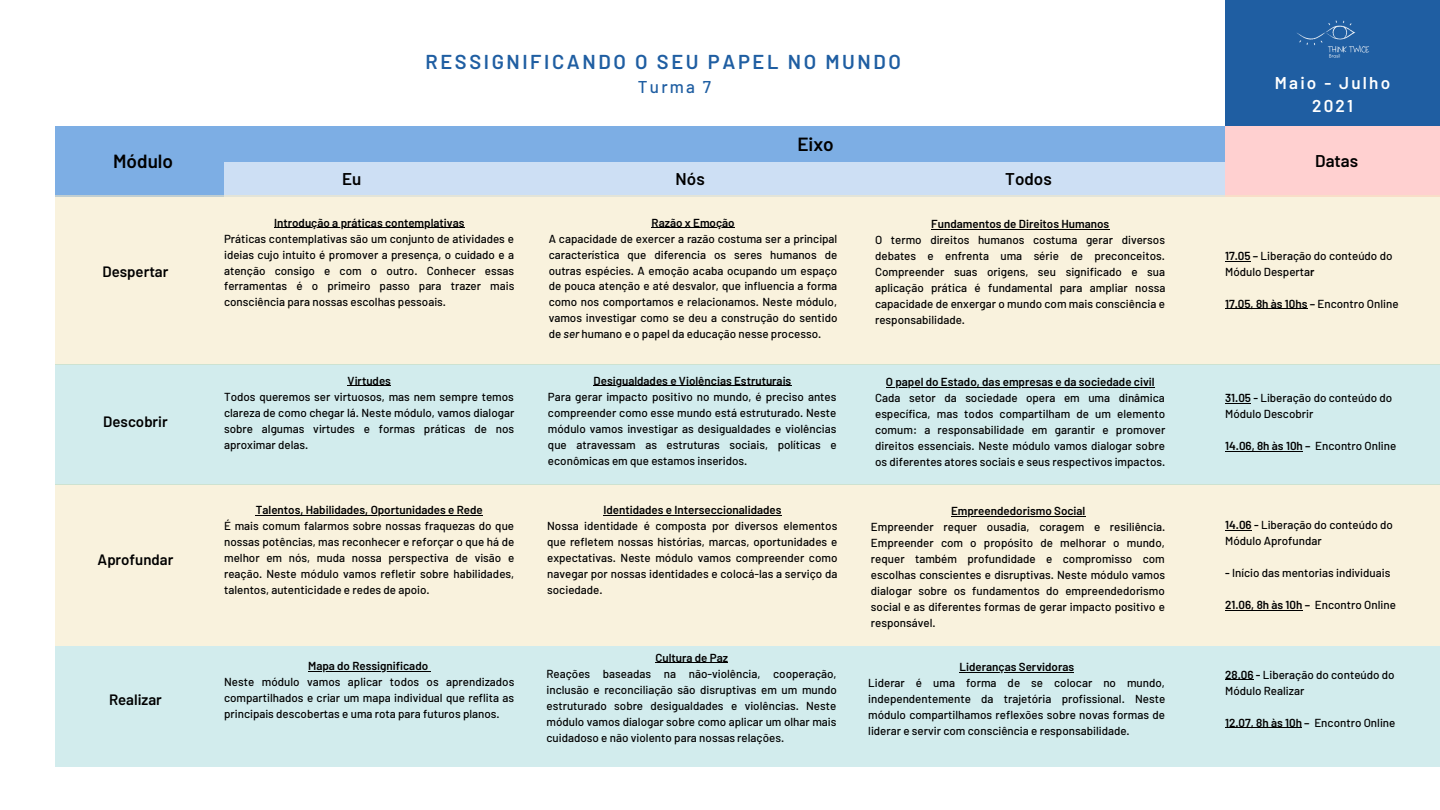
<style>
.page{position:relative;width:1440px;height:810px;background:#fff}
.page>*{position:absolute;margin:0;border:0;box-sizing:border-box;transform-origin:0 0}
.t1{font:600 20.1px "Barlow";letter-spacing:.13em;color:#1f5ea2}
.t2{font:600 19px "Barlow";color:#000}
.t3{font:600 17.1px "Barlow";letter-spacing:.13em;color:#fff}
.t4{font:500 17.1px "Barlow";letter-spacing:.13em;color:#1f5ea2}
.t5{font:600 17px "Barlow";color:#000}
.t6{font:600 15px "Barlow";color:#000}
.t7{font:500 11.6px/15.9px "Barlow";color:#000;text-align:justify}
.t8{font:600 11.6px "Barlow";color:#000}
.s1{font-style:italic}
.s2{font-weight:600}
.s3{font-weight:500}
</style>
<div class="page">
<div style="left:1225px;top:116px;width:215px;height:80px;background:#ffd0d0"></div>
<div style="left:1225px;top:0;width:215px;height:126px;background:#1f5ea2"></div>
<img style="left:1297px;top:20px;width:72px;height:38px">
<div style="left:224px;top:161px;width:1001px;height:36px;background:#cddff4"></div>
<div style="left:56px;top:161px;width:168px;height:36px;background:#7daee4"></div>
<div style="left:56px;top:126px;width:1169px;height:35px;background:#7daee4"></div>
<div style="left:56px;top:195px;width:1384px;height:169px;background:#f9f2dd"></div>
<hr style="left:652px;top:227px;width:83px;height:1px;background:#000">
<div style="left:56px;top:484px;width:1384px;height:162px;background:#f9f2dd"></div>
<div style="left:56px;top:364px;width:1384px;height:121px;background:#d2eced"></div>
<hr style="left:594px;top:386px;width:95px;height:1px;background:#000">
<hr style="left:689px;top:386px;width:102px;height:1px;background:#000">
<hr style="left:931px;top:229px;width:178px;height:1px;background:#000">
<hr style="left:886px;top:387px;width:269px;height:1px;background:#000">
<hr style="left:603px;top:515px;width:123px;height:1px;background:#000">
<hr style="left:726px;top:515px;width:56px;height:1px;background:#000">
<hr style="left:951px;top:516px;width:134px;height:1px;background:#000">
<div style="left:56px;top:647px;width:1384px;height:120px;background:#d2eced"></div>
<hr style="left:274px;top:227px;width:190px;height:1px;background:#000">
<hr style="left:348px;top:386px;width:43px;height:1px;background:#000">
<hr style="left:256px;top:515px;width:214px;height:1px;background:#000">
<svg style="left:470px;top:515px;width:13px;height:1px"></svg>
<hr style="left:316px;top:671px;width:112px;height:1px;background:#000">
<hr style="left:655px;top:663px;width:31px;height:1px;background:#000">
<hr style="left:686px;top:663px;width:42px;height:1px;background:#000">
<hr style="left:960px;top:672px;width:114px;height:1px;background:#000">
<svg style="left:1225px;top:261px;width:26px;height:1px"></svg>
<hr style="left:1225px;top:309px;width:82px;height:1px;background:#000">
<svg style="left:1225px;top:403px;width:26px;height:1px"></svg>
<hr style="left:1225px;top:451px;width:78px;height:1px;background:#000">
<svg style="left:1225px;top:530px;width:27px;height:1px"></svg>
<hr style="left:1235px;top:610px;width:67px;height:1px;background:#000">
<svg style="left:1225px;top:679px;width:29px;height:1px"></svg>
<hr style="left:1235px;top:727px;width:67px;height:1px;background:#000">
<p class="t2" style="left:113px;top:149px;width:61px">Módulo</p>
<p class="t6" style="left:102px;top:262px;width:67px">Despertar</p>
<p class="t6" style="left:103px;top:412px;width:66px">Descobrir</p>
<p class="t6" style="left:98px;top:550px;width:77px">Aprofundar</p>
<p class="t6" style="left:109px;top:690px;width:54px">Realizar</p>
<p class="t1" style="left:426px;top:49px;width:477px">RESSIGNIFICANDO O SEU PAPEL NO MUNDO</p>
<p class="t4" style="left:638px;top:76px;width:75px">Turma 7</p>
<p class="t5" style="left:342px;top:168px;width:21px">Eu</p>
<p class="t8" style="left:274px;top:215px;width:192px">Introdução a práticas contemplativas</p>
<p class="t7" style="left:224px;top:230px;width:292px">Práticas contemplativas são um conjunto de atividades e ideias cujo intuito é promover a presença, o cuidado e a atenção consigo e com o outro. Conhecer essas ferramentas é o primeiro passo para trazer mais consciência para nossas escolhas pessoais.</p>
<p class="t8" style="left:348px;top:373px;width:45px">Virtudes</p>
<p class="t7" style="left:224px;top:388px;width:292px">Todos queremos ser virtuosos, mas nem sempre temos clareza de como chegar lá. Neste módulo, vamos dialogar sobre algumas virtudes e formas práticas de nos aproximar delas.</p>
<p class="t8" style="left:256px;top:502px;width:229px">Talentos, Habilidades, Oportunidades e Rede</p>
<p class="t7" style="left:224px;top:517px;width:292px">É mais comum falarmos sobre nossas fraquezas do que nossas potências, mas reconhecer e reforçar o que há de melhor em nós, muda nossa perspectiva de visão e reação. Neste módulo vamos refletir sobre habilidades, talentos, autenticidade e redes de apoio.</p>
<p class="t8" style="left:308px;top:658px;width:122px">Mapa do Ressignificado</p>
<p class="t7" style="left:224px;top:673px;width:292px">Neste módulo vamos aplicar todos os aprendizados compartilhados e criar um mapa individual que reflita as principais descobertas e uma rota para futuros planos.</p>
<p class="t2" style="left:797px;top:132px;width:38px">Eixo</p>
<p class="t5" style="left:676px;top:168px;width:31px">Nós</p>
<p class="t5" style="left:1005px;top:168px;width:48px">Todos</p>
<p class="t8" style="left:652px;top:215px;width:85px">Razão x Emoção</p>
<p class="t7" style="left:549px;top:230px;width:290px">A capacidade de exercer a razão costuma ser a principal característica que diferencia os seres humanos de outras espécies. A emoção acaba ocupando um espaço de pouca atenção e até desvalor, que influencia a forma como nos comportamos e relacionamos. Neste módulo, vamos investigar como se deu a construção do sentido de <span class="s1">ser</span> humano e o papel da educação nesse processo.</p>
<p class="t8" style="left:594px;top:373px;width:199px">Desigualdades e Violências Estruturais</p>
<p class="t7" style="left:548px;top:388px;width:290px">Para gerar impacto positivo no mundo, é preciso antes compreender como esse mundo está estruturado. Neste módulo vamos investigar as desigualdades e violências que atravessam as estruturas sociais, políticas e econômicas em que estamos inseridos.</p>
<p class="t8" style="left:931px;top:217px;width:180px">Fundamentos de Direitos Humanos</p>
<p class="t7" style="left:875px;top:231px;width:292px">O termo direitos humanos costuma gerar diversos debates e enfrenta uma série de preconceitos.<br>Compreender suas origens, seu significado e sua aplicação prática é fundamental para ampliar nossa capacidade de enxergar o mundo com mais consciência e responsabilidade.</p>
<p class="t8" style="left:886px;top:375px;width:270px">O papel do Estado, das empresas e da sociedade civil</p>
<p class="t7" style="left:875px;top:390px;width:292px">Cada setor da sociedade opera em uma dinâmica específica, mas todos compartilham de um elemento comum: a responsabilidade em garantir e promover direitos essenciais. Neste módulo vamos dialogar sobre os diferentes atores sociais e seus respectivos impactos.</p>
<p class="t8" style="left:603px;top:502px;width:180px">Identidades e Interseccionalidades</p>
<p class="t7" style="left:547px;top:517px;width:292px">Nossa identidade é composta por diversos elementos que refletem nossas histórias, marcas, oportunidades e expectativas. Neste módulo vamos compreender como navegar por nossas identidades e colocá-las a serviço da sociedade.</p>
<p class="t8" style="left:655px;top:650px;width:74px">Cultura de Paz</p>
<p class="t7" style="left:547px;top:665px;width:292px">Reações baseadas na não-violência, cooperação, inclusão e reconciliação são disruptivas em um mundo estruturado sobre desigualdades e violências. Neste módulo vamos dialogar sobre como aplicar um olhar mais cuidadoso e não violento para nossas relações.</p>
<p class="t8" style="left:951px;top:504px;width:136px">Empreendedorismo Social</p>
<p class="t7" style="left:871px;top:519px;width:296px">Empreender requer ousadia, coragem e resiliência.<br>Empreender com o propósito de melhorar o mundo, requer também profundidade e compromisso com escolhas conscientes e disruptivas. Neste módulo vamos dialogar sobre os fundamentos do empreendedorismo social e as diferentes formas de gerar impacto positivo e responsável.</p>
<p class="t8" style="left:960px;top:660px;width:116px">Lideranças Servidoras</p>
<p class="t7" style="left:868px;top:675px;width:299px">Liderar é uma forma de se colocar no mundo, independentemente da trajetória profissional. Neste módulo compartilhamos reflexões sobre novas formas de liderar e servir com consciência e responsabilidade.</p>
<p class="t3" style="left:1275px;top:72px;width:117px">Maio - Julho</p>
<p class="t3" style="left:1312px;top:95px;width:43px">2021</p>
<p class="t5" style="left:1315px;top:150px;width:44px">Datas</p>
<p class="t7" style="left:1225px;top:247px;width:169px"><span class="s2">17.05 –</span> Liberação do conteúdo do<br>Módulo Desperta<span class="s2">r</span></p>
<p class="t8" style="left:1225px;top:296px;width:175px">17.05, 8h às 10hs – <span class="s3">Encontro Online</span></p>
<p class="t7" style="left:1225px;top:390px;width:169px"><span class="s2">31.05 -</span> Liberação do conteúdo do<br>Módulo Descobrir</p>
<p class="t8" style="left:1225px;top:439px;width:173px">14.06, 8h às 10h – <span class="s3">Encontro Online</span></p>
<p class="t7" style="left:1225px;top:517px;width:169px"><span class="s2">14.06 -</span> Liberação do conteúdo do<br>Módulo Aprofundar</p>
<p class="t7" style="left:1225px;top:565px;width:167px"><span class="s2">-</span> Início das mentorias individuais</p>
<p class="t8" style="left:1225px;top:598px;width:172px">21.06, 8h às 10h – <span class="s3">Encontro Online</span></p>
<p class="t7" style="left:1225px;top:666px;width:171px"><span class="s2">28.06 -</span> Liberação do conteúdo do<br>Módulo Realizar</p>
<p class="t8" style="left:1225px;top:715px;width:172px">12.07, 8h às 10h – <span class="s3">Encontro Online</span></p>
</div>
